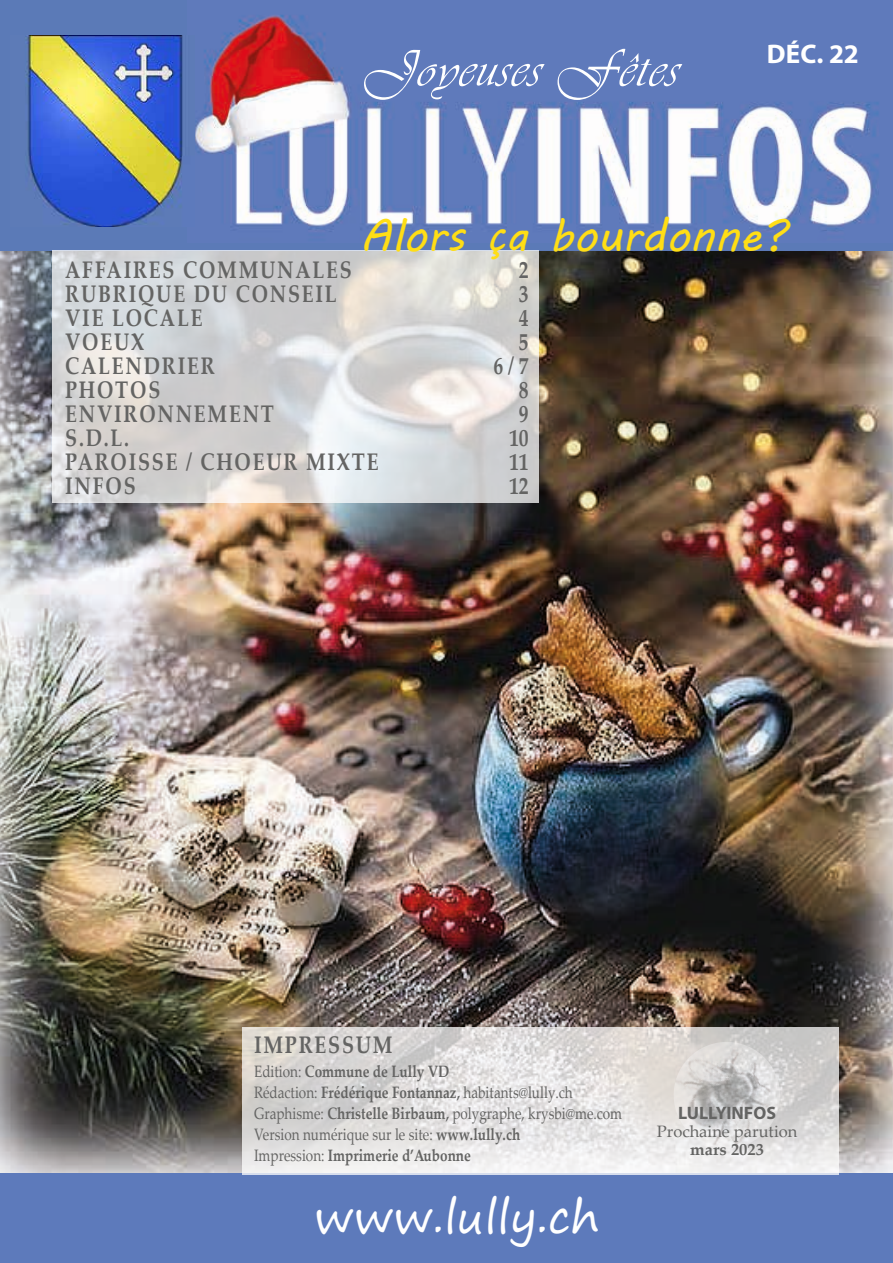
<style>
.page{position:relative;width:893px;height:1263px;background:#fff}
.page>*{position:absolute;margin:0;border:0;box-sizing:border-box;transform-origin:0 0}
.t1{font:54px "Vivaldii";letter-spacing:.03em;color:#fff}
.t2{font:45px "MV Boli";color:#ffde15}
.t3{font:45px "Segoe Print";color:#fff}
.t4{font:700 27px "Myriad Pro";color:#fff}
.t5{font:700 24px "Palatino Linotype";letter-spacing:.09em;color:#646463;scale:.82 1}
.t6{font:700 18px "Myriad Pro";color:#646463}
.t7{font:16.5px/21px "Palatino Linotype";color:#646463;scale:.82 1}
.t8{font:16.5px "Palatino Linotype";color:#646463}
.t9{font:700 16.5px "Palatino Linotype";color:#646463}
.s1{font-weight:700}
</style>
<div class="page">
<img style="left:0;top:251px;width:893px;height:923px">
<div style="left:0;top:1174px;width:893px;height:89px;background:#5d7abb"></div>
<svg style="left:242px;top:1027px;width:597px;height:147px"></svg>
<img style="left:666px;top:1042px;width:121px;height:114px">
<div style="left:0;top:0;width:893px;height:251px;background:#5b7ab7"></div>
<img style="left:195px;top:14px;width:684px;height:220px">
<img style="left:25px;top:35px;width:158px;height:192px">
<svg style="left:52px;top:251px;width:487px;height:252px;background:#d7d7d7"></svg>
<h1 class="t1" style="left:365px;top:37px;width:315px">Joyeuses Fêtes</h1>
<h3 class="t4" style="left:767px;top:36px;width:94px">DÉC. 22</h3>
<h2 class="t2" style="left:361px;top:205px;width:427px">Alors ça bourdonne?</h2>
<h3 class="t5" style="left:65px;top:252px;width:351px">AFFAIRES COMMUNALES</h3>
<h3 class="t5" style="left:519px;top:252px;width:13px">2</h3>
<h3 class="t5" style="left:65px;top:276px;width:333px">RUBRIQUE DU CONSEIL</h3>
<h3 class="t5" style="left:519px;top:276px;width:13px">3</h3>
<h3 class="t5" style="left:65px;top:300px;width:169px">VIE LOCALE</h3>
<h3 class="t5" style="left:519px;top:300px;width:13px">4</h3>
<h3 class="t5" style="left:65px;top:324px;width:98px">VOEUX</h3>
<h3 class="t5" style="left:519px;top:324px;width:13px">5</h3>
<h3 class="t5" style="left:65px;top:348px;width:184px">CALENDRIER</h3>
<h3 class="t5" style="left:493px;top:348px;width:45px">6 / 7</h3>
<h3 class="t5" style="left:65px;top:372px;width:118px">PHOTOS</h3>
<h3 class="t5" style="left:519px;top:372px;width:13px">8</h3>
<h3 class="t5" style="left:65px;top:396px;width:256px">ENVIRONNEMENT</h3>
<h3 class="t5" style="left:519px;top:396px;width:13px">9</h3>
<h3 class="t5" style="left:65px;top:420px;width:79px">S.D.L.</h3>
<h3 class="t5" style="left:509px;top:420px;width:25px">10</h3>
<h3 class="t5" style="left:65px;top:444px;width:384px">PAROISSE / CHOEUR MIXTE</h3>
<h3 class="t5" style="left:509px;top:444px;width:25px">11</h3>
<h3 class="t5" style="left:65px;top:468px;width:88px">INFOS</h3>
<h3 class="t5" style="left:509px;top:468px;width:25px">12</h3>
<h3 class="t5" style="left:254px;top:1028px;width:170px">IMPRESSUM</h3>
<p class="t7" style="left:254px;top:1060px;width:450px">Edition: <span class="s1">Commune de Lully VD<br></span>Rédaction: <span class="s1">Frédérique Fontannaz,</span> habitants@lully.ch Graphisme: <span class="s1">Christelle Birbaum,</span> polygraphe, krysbi@me.com Version numérique sur le site: <span class="s1">www.lully.ch<br></span>Impression: <span class="s1">Imprimerie d’Aubonne</span></p>
<h2 class="t3" style="left:314px;top:1176px;width:287px">www.lully.ch</h2>
<p class="t6" style="left:678px;top:1101px;width:99px">LULLYINFOS</p>
<p class="t8" style="left:657px;top:1120px;width:142px">Prochaine parution</p>
<p class="t9" style="left:690px;top:1138px;width:75px">mars 2023</p>
</div>
